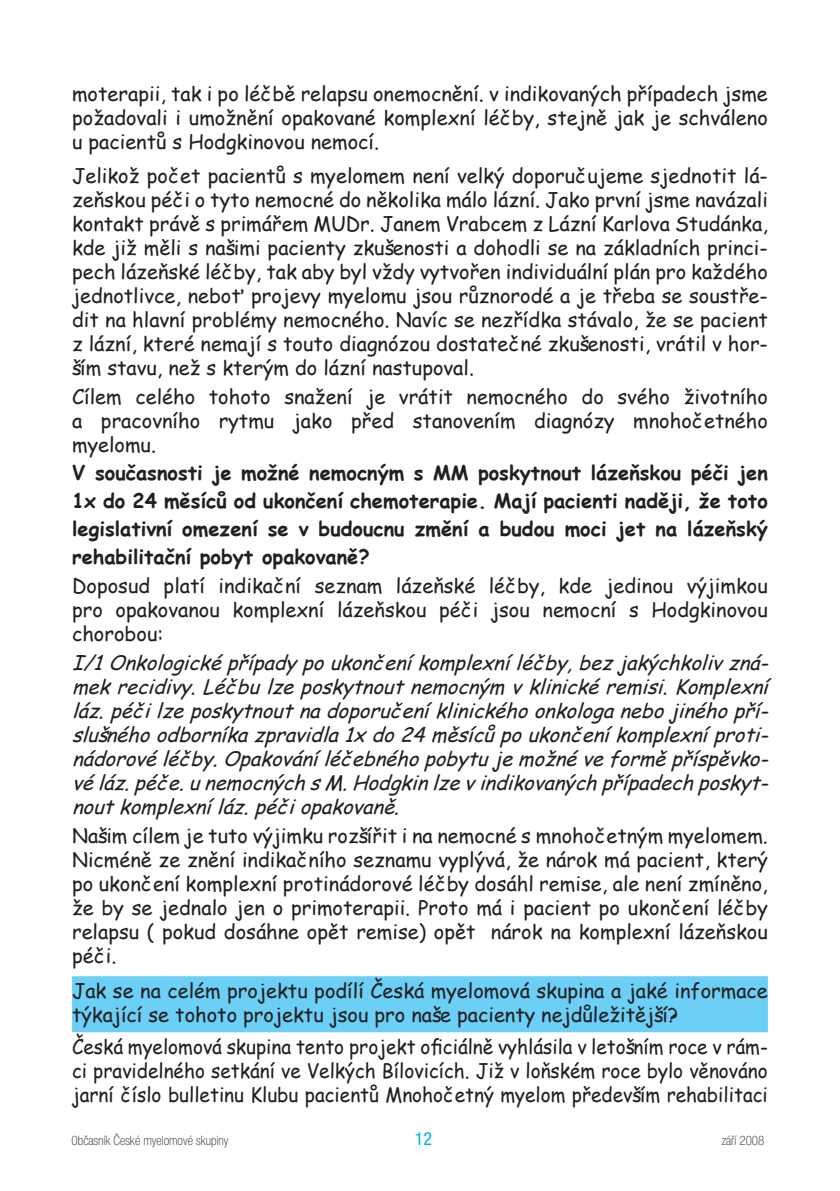
<style>
.page{position:relative;width:840px;height:1191px;background:#fff}
.page>*{position:absolute;margin:0;border:0;box-sizing:border-box;transform-origin:0 0}
.t1{font:20px/24px "Comic Sans MS";color:#231f20;text-align:justify}
.t2{font:italic 20px/24px "Comic Sans MS";color:#231f20;text-align:justify}
.t3{font:20px/24px "Comic Sans MS";color:#231f20;text-align:justify;scale:.95 1}
.t4{font:700 20px/28px "Comic Sans MS";color:#231f20;text-align:justify}
.t5{font:18px "Helvetica Neue Cond CE";color:#00aeef}
.t6{font:13px "Helvetica Neue Cond Thin CE";color:#231f20}
</style>
<div class="page">
<div style="left:72px;top:976px;width:695px;height:56px;background:#6bcff6"></div>
<p class="t1" style="left:72px;top:81px;width:697px">moterapii, tak i po léčbě relapsu onemocnění. v indikovaných případech jsme požadovali i umožnění opakované komplexní léčby, stejně jak je schváleno u pacientů s Hodgkinovou nemocí.</p>
<p class="t1" style="left:72px;top:163px;width:697px">Jelikož počet pacientů s myelomem není velký doporučujeme sjednotit lá&shy;zeňskou péči o tyto nemocné do několika málo lázní. Jako první jsme navázali kontakt právě s primářem MUDr. Janem Vrabcem z Lázní Karlova Studánka, kde již měli s našimi pacienty zkušenosti a dohodli se na základních princi&shy;pech lázeňské léčby, tak aby byl vždy vytvořen individuální plán pro každého jednotlivce, neboť projevy myelomu jsou různorodé a je třeba se soustře&shy;dit na hlavní problémy nemocného. Navíc se nezřídka stávalo, že se pacient z lázní, které nemají s touto diagnózou dostatečné zkušenosti, vrátil v hor&shy;ším stavu, než s kterým do lázní nastupoval.</p>
<p class="t1" style="left:72px;top:384px;width:697px">Cílem celého tohoto snažení je vrátit nemocného do svého životního a pracovního rytmu jako před stanovením diagnózy mnohočetného myelomu.</p>
<p class="t4" style="left:72px;top:458px;width:697px">V současnosti je možné nemocným s MM poskytnout lázeňskou péči jen 1x do 24 měsíců od ukončení chemoterapie. Mají pacienti naději, že toto legislativní omezení se v budoucnu změní a budou moci jet na lázeňský rehabilitační pobyt opakovaně?</p>
<p class="t1" style="left:72px;top:572px;width:697px">Doposud platí indikační seznam lázeňské léčby, kde jedinou výjimkou pro opakovanou komplexní lázeňskou péči jsou nemocní s Hodgkinovou chorobou:</p>
<p class="t2" style="left:72px;top:650px;width:704px">I/1Onkologicképřípady poukončeníkomplexníléčby,bezjakýchkolivzná&shy;mekrecidivy.Léčbulzeposkytnoutnemocným v klinickéremisi.Komplexní láz.péčilzeposkytnoutnadoporučeníklinickéhoonkologaneboj inéhopří&shy;slušnéhoodborníkazpravidla1xdo24měsícůpoukončeníkomplexníproti&shy;nádorovéléčby .Opakováníléčebnéhopobytujemožnéveforměpříspěvko&shy;véláz.péče.u nemocnýchs M.Hodgkinlzev indikovanýchpřípadechposkyt&shy;noutkomplexníláz.péčiopakovaně.</p>
<p class="t1" style="left:72px;top:823px;width:697px">Našim cílem je tuto výjimku rozšířit i na nemocné s mnohočetným myelomem.<br>Nicméně ze znění indikačního seznamu vyplývá, že nárok má pacient, který po ukončení komplexní protinádorové léčby dosáhl remise, ale není zmíněno, že by se jednalo jen o primoterapii. Proto má i pacient po ukončení léčby relapsu ( pokud dosáhne opět remise) opět nárok na komplexní lázeňskou péči.</p>
<p class="t1" style="left:72px;top:978px;width:697px">Jak se na celém projektu podílí Česká myelomová skupina a jaké informace týkající se tohoto projektu jsou pro naše pacienty nejdůležitější?</p>
<p class="t3" style="left:72px;top:1034px;width:733px">Česká myelomová skupina tento projekt oficiálně vyhlásila v letošním roce v rám&shy;ci pravidelného setkání ve Velkých Bílovicích. Již v loňském roce bylo věnováno jarní číslo bulletinu Klubu pacientů Mnohočetný myelom především rehabilitaci</p>
<p class="t6" style="left:72px;top:1133px;width:158px">0bčasník České myelomové skupiny</p>
<p class="t5" style="left:414px;top:1129px;width:19px">12</p>
<p class="t6" style="left:721px;top:1133px;width:44px">září 2008</p>
</div>
